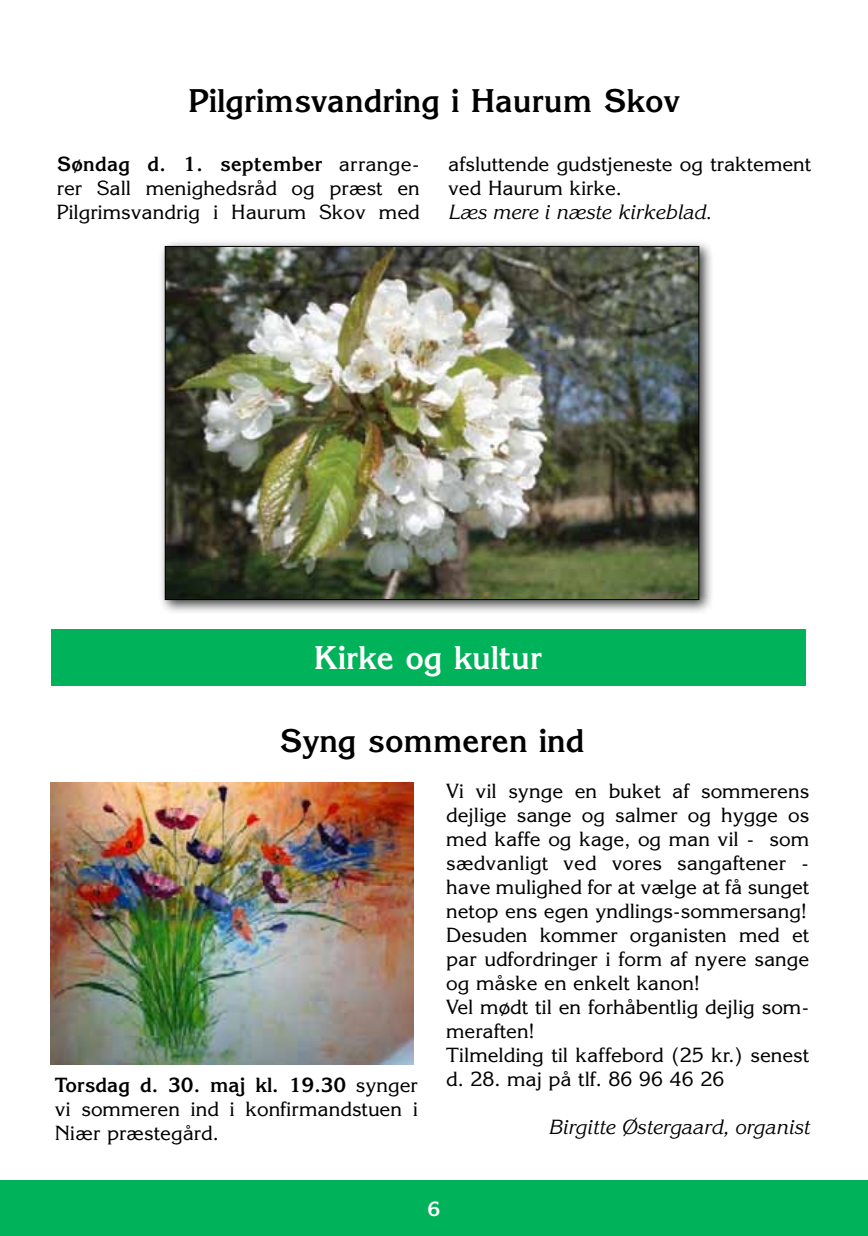
<style>
.page{position:relative;width:868px;height:1236px;background:#fff}
.page>*{position:absolute;margin:0;border:0;box-sizing:border-box;transform-origin:0 0}
.t1{font:700 32px "Korinna";color:#000}
.t2{font:700 32px "Korinna";color:#fff}
.t3{font:20px/24px "Korinna";color:#000;text-align:justify}
.t4{font:italic 20px "Korinna";color:#000}
.t5{font:700 20px "Korinna";color:#fff}
.s1{font-weight:700}
</style>
<div class="page">
<div style="left:0;top:1180px;width:867px;height:56px;background:#00b259"></div>
<div style="left:51px;top:629px;width:754px;height:57px;background:#00b259"></div>
<img style="left:51px;top:782px;width:363px;height:282px">
<div style="left:158px;top:239px;width:556px;height:376px;background:#000;opacity:.75"></div>
<img style="left:167px;top:248px;width:530px;height:350px">
<h1 class="t1" style="left:188px;top:81px;width:493px">Pilgrimsvandring i Haurum Skov</h1>
<p class="t3" style="left:57px;top:152px;width:364px"><span class="s1">Søndag d. 1. september</span> arrange&shy;rer Sall menighedsråd og præst en Pilgrimsvandrig i Haurum Skov med</p>
<p class="t3" style="left:448px;top:151px;width:364px">afsluttende gudstjeneste og traktement ved Haurum kirke.</p>
<p class="t4" style="left:448px;top:200px;width:265px">Læs mere i næste kirkeblad.</p>
<h1 class="t2" style="left:314px;top:638px;width:229px">Kirke og kultur</h1>
<h1 class="t1" style="left:279px;top:720px;width:306px">Syng sommeren ind</h1>
<p class="t3" style="left:55px;top:1073px;width:364px"><span class="s1">Torsdag d. 30. maj kl. 19.30</span> synger vi sommeren ind i konfirmandstuen i Niær præstegård.</p>
<p class="t3" style="left:446px;top:779px;width:364px;text-align:left">Vi vil synge en buket af sommerens dejlige sange og salmer og hygge os med kaffe og kage, og man vil - som sædvanligt ved vores sangaftener - have mulighed for at vælge at få sunget netop ens egen yndlings-sommersang!<br>Desuden kommer organisten med et par udfordringer i form af nyere sange og måske en enkelt kanon!<br>Vel mødt til en forhåbentlig dejlig som&shy;meraften!<br>Tilmelding til kaffebord (25 kr.) senest d. 28. maj på tlf. 86 96 46 26</p>
<p class="t4" style="left:548px;top:1115px;width:262px">Birgitte Østergaard, organist</p>
<p class="t5" style="left:427px;top:1196px;width:14px">6</p>
</div>
